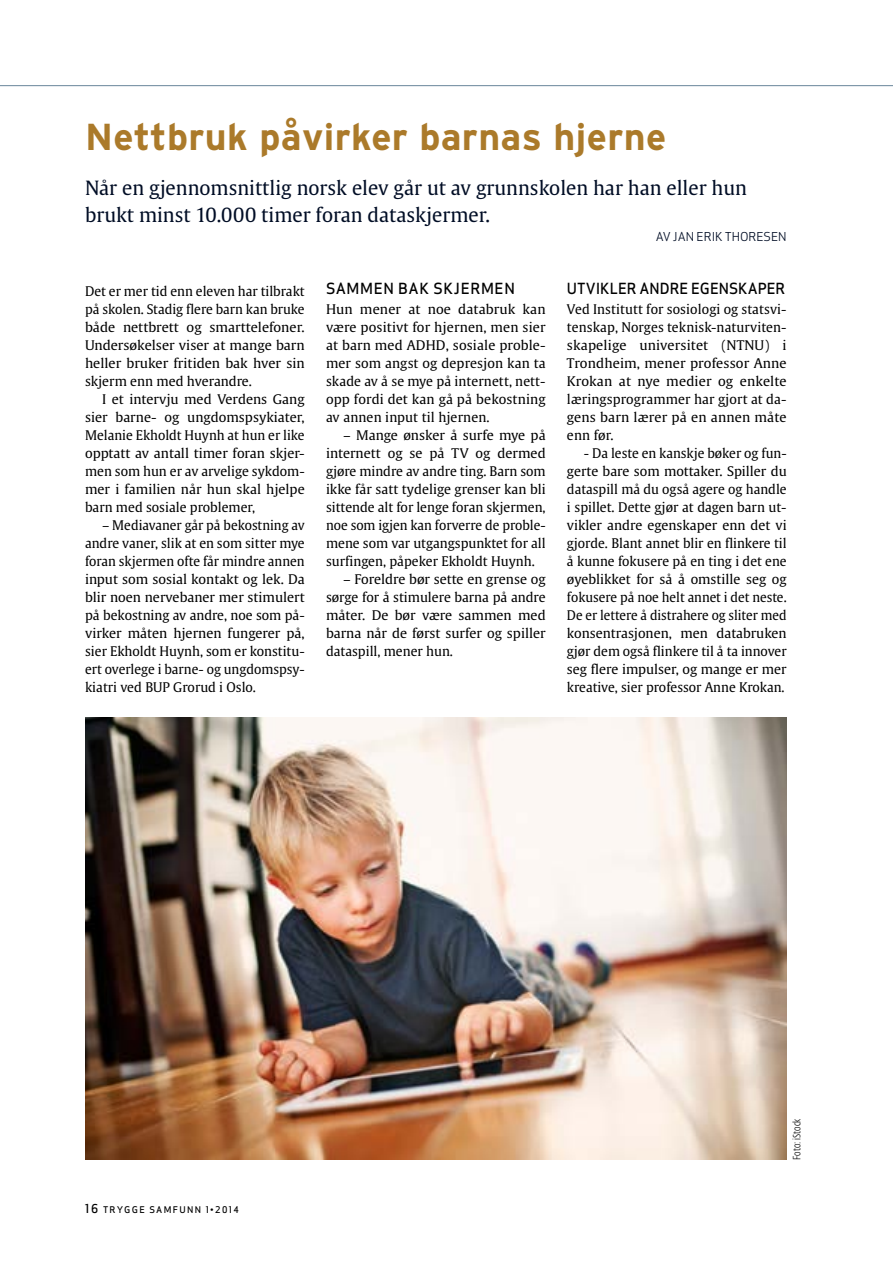
<style>
.page{position:relative;width:893px;height:1263px;background:#fff}
.page>*{position:absolute;margin:0;border:0;box-sizing:border-box;transform-origin:0 0}
.t1{font:700 37.5px "Interstate";letter-spacing:.01em;color:#ab7a2a}
.t2{font:19.5px/27px "Gulliver Regular Roman";color:#000d25}
.t3{font:15px "Apex Sans Medium T";color:#000}
.t4{font:13.2px/18px "Gulliver Regular Roman";color:#000;text-align:justify}
.t5{font:12px "Apex Sans Book T";color:#000d25}
.t6{font:300 10.5px "Fedra Sans Cond Alt Std";color:#000}
.t7{font:9px "Apex Sans Medium C";letter-spacing:.15em;color:#000}
.s1{font-size:12px}
</style>
<div class="page">
<hr style="left:0;top:85px;width:893px;height:1px;background:#7993a5">
<img style="left:85px;top:718px;width:702px;height:442px">
<h1 class="t1" style="left:85px;top:116px;width:583px">Nettbruk påvirker barnas hjerne</h1>
<h2 class="t2" style="left:85px;top:174px;width:663px">Når en gjennomsnittlig norsk elev går ut av grunnskolen har han eller hun brukt minst 10.000 timer foran dataskjermer.</h2>
<p class="t4" style="left:85px;top:282px;width:221px">Det er mer tid enn eleven har tilbrakt på skolen. Stadig flere barn kan bruke både nettbrett og smarttelefoner.<br>Undersøkelser viser at mange barn heller bruker fritiden bak hver sin skjerm enn med hverandre.</p>
<p class="t4" style="left:85px;top:390px;width:221px;text-indent:17px">I et intervju med Verdens Gang sier barne- og ungdomspsykiater, Melanie Ekholdt Huynh at hun er like opptatt av antall timer foran skjer&shy;men som hun er av arvelige sykdom&shy;mer i familien når hun skal hjelpe barn med sosiale problemer,</p>
<p class="t4" style="left:85px;top:516px;width:221px;text-indent:17px">– Mediavaner går på bekostning av andre vaner, slik at en som sitter mye foran skjermen ofte får mindre annen input som sosial kontakt og lek. Da blir noen nervebaner mer stimulert på bekostning av andre, noe som på&shy;virker måten hjernen fungerer på, sier Ekholdt Huynh, som er konstitu&shy;ert overlege i barne- og ungdomspsy&shy;kiatri ved BUP Grorud i Oslo.</p>
<p class="t3" style="left:326px;top:279px;width:190px">SAMMEN BAK SKJ ERMEN</p>
<p class="t4" style="left:326px;top:300px;width:221px">Hun mener at noe databruk kan være positivt for hjernen, men sier at barn med ADHD, sosiale proble&shy;mer som angst og depresjon kan ta skade av å se mye på internett, nett&shy;opp fordi det kan gå på bekostning av annen input til hjernen.</p>
<p class="t4" style="left:326px;top:426px;width:221px;text-indent:17px">– Mange ønsker å surfe mye på internett og se på TV og dermed gjøre mindre av andre ting. Barn som ikke får satt tydelige grenser kan bli sittende alt for lenge foran skjermen, noe som igjen kan forverre de proble&shy;mene som var utgangspunktet for all surfingen, påpeker Ekholdt Huynh.</p>
<p class="t4" style="left:326px;top:570px;width:221px;text-indent:17px">– Foreldre bør sette en grense og sørge for å stimulere barna på andre måter. De bør være sammen med barna når de først surfer og spiller dataspill, mener hun.</p>
<p class="t5" style="left:656px;top:228px;width:132px">AV JAN ERIK THORESEN</p>
<p class="t3" style="left:567px;top:279px;width:220px">UTVIKLER ANDRE EGENSKAPER</p>
<p class="t4" style="left:567px;top:300px;width:221px">Ved Institutt for sosiologi og statsvi&shy;tenskap, Norges teknisk-naturviten&shy;skapelige universitet (NTNU) i Trondheim, mener professor Anne Krokan at nye medier og enkelte læringsprogrammer har gjort at da&shy;gens barn lærer på en annen måte enn før.</p>
<p class="t4" style="left:567px;top:444px;width:221px;text-indent:17px">- Da leste en kanskje bøker og fun&shy;gerte bare som mottaker. Spiller du dataspill må du også agere og handle i spillet. Dette gjør at dagen barn ut&shy;vikler andre egenskaper enn det vi gjorde. Blant annet blir en flinkere til å kunne fokusere på en ting i det ene øyeblikket for så å omstille seg og fokusere på noe helt annet i det neste.<br>De er lettere å distrahere og sliter med konsentrasjonen, men databruken gjør dem også flinkere til å ta innover seg flere impulser, og mange er mer kreative, sier professor Anne Krokan.</p>
<p class="t7" style="left:85px;top:1204px;width:155px"><span class="s1">16</span> TRYGGE SAMFUNN 1•2014</p>
<p class="t6" style="left:791px;top:1160px;width:43px;rotate:-90deg">Foto: iStock</p>
</div>
